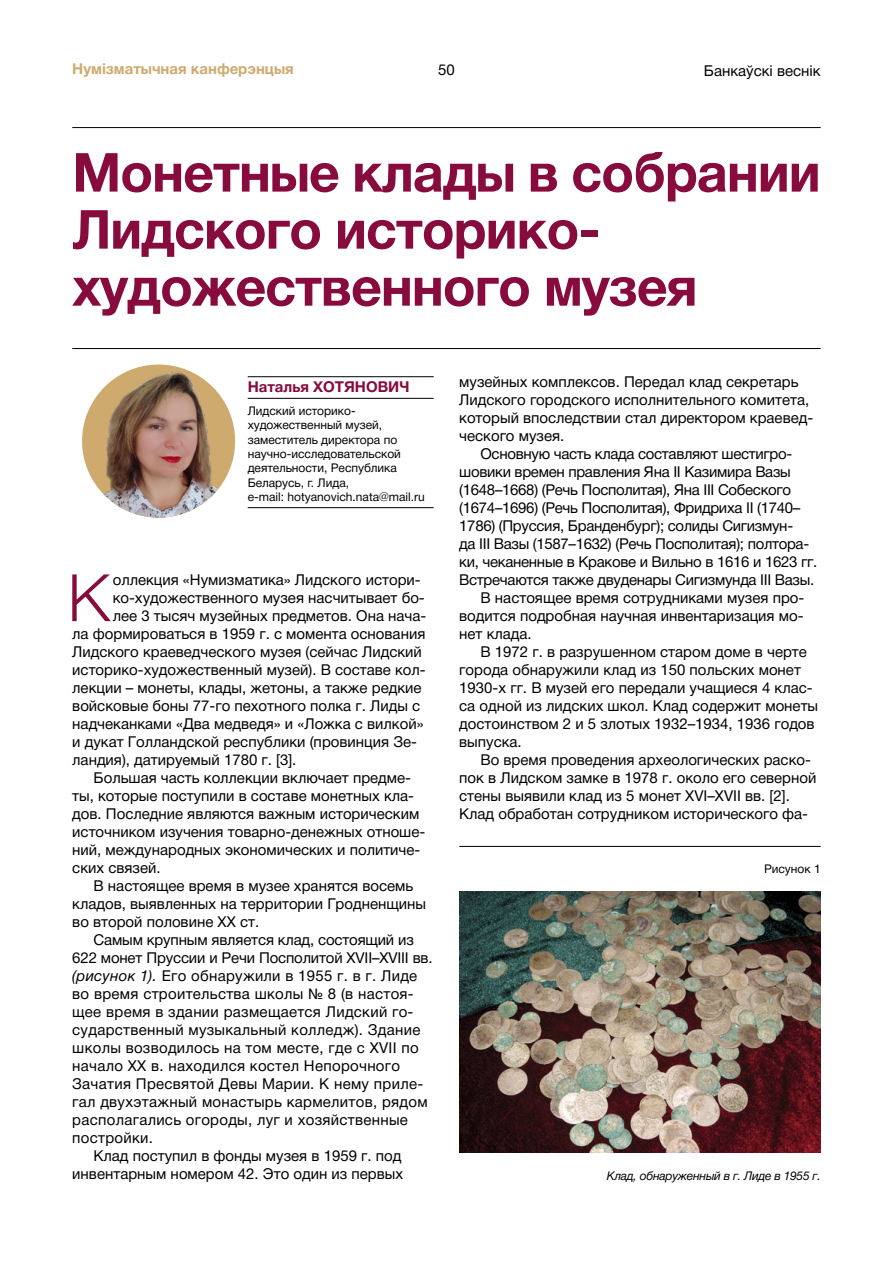
<style>
.page{position:relative;width:893px;height:1263px;background:#fff}
.page>*{position:absolute;margin:0;border:0;box-sizing:border-box;transform-origin:0 0}
.t1{font:300 65.55px "Helvetica Neue Cyr";color:#880b3d}
.t2{font:700 54px/57px "Helvetica Neue Cyr";letter-spacing:-.02em;color:#880b3d}
.t3{font:15px/18px "Helvetica Neue Cyr";color:#000}
.t4{font:15px "Helvetica Neue Cyr";letter-spacing:.02em;color:#000}
.t5{font:15px "Helvetica Neue Cyr";letter-spacing:-.02em;color:#000}
.t6{font:700 15px "Helvetica Neue Cyr";color:#cfaa6e}
.t7{font:700 15px "Helvetica Neue Cyr";color:#880b3d}
.t8{font:12px/14.4px "Helvetica Neue Cyr";color:#000}
.t9{font:italic 12px "Helvetica Neue Cyr";letter-spacing:-.02em;color:#000}
.s1{font-style:italic}
</style>
<div class="page">
<hr style="left:72px;top:127px;width:749px;height:1px;background:#000">
<hr style="left:72px;top:348px;width:749px;height:1px;background:#000">
<hr style="left:248px;top:376px;width:186px;height:1px;background:#000">
<hr style="left:248px;top:398px;width:186px;height:1px;background:#000">
<hr style="left:248px;top:507px;width:186px;height:1px;background:#000">
<div style="left:82px;top:365px;width:153px;height:153px;background:#cfaa6e;border-radius:50%"></div>
<img style="left:96px;top:371px;width:124px;height:147px">
<img style="left:459px;top:891px;width:362px;height:261px">
<hr style="left:459px;top:846px;width:362px;height:1px;background:#000">
<p class="t6" style="left:72px;top:61px;width:223px">Нумізматычная канферэнцыя</p>
<p class="t3" style="left:438px;top:61px;width:18px">50</p>
<p class="t3" style="left:704px;top:62px;width:118px">Банкaўскi веснiк</p>
<h2 class="t2" style="left:72px;top:144px;width:750px">Монетные клады в собрании<br>Лидского историко&shy;художественного музея</h2>
<p class="t7" style="left:248px;top:378px;width:163px">Наталья ХОТЯНОВИЧ</p>
<p class="t8" style="left:248px;top:403px;width:179px">Лидский историко&shy;художественный музей, заместитель директора по научно-исследовательской деятельности, Республика<br>Беларусь, г. Лида,<br>e-mail: hotyanovich.nata@mail.ru</p>
<h1 class="t1" style="left:68px;top:562px;width:44px">К</h1>
<p class="t3" style="left:113px;top:571px;width:309px">оллекция «Нумизматика» Лидского истори-</p>
<p class="t3" style="left:113px;top:589px;width:314px">ко-художественного музея насчитывает бо-</p>
<p class="t3" style="left:113px;top:607px;width:315px">лее 3 тысяч музейных предметов. Она нача-</p>
<p class="t3" style="left:72px;top:625px;width:355px">ла формироваться в 1959 г. с момента основания</p>
<p class="t3" style="left:72px;top:643px;width:351px">Лидского краеведческого музея (сейчас Лидский</p>
<p class="t3" style="left:72px;top:661px;width:355px">историко-художественный музей). В составе кол-</p>
<p class="t3" style="left:72px;top:679px;width:351px">лекции – монеты, клады, жетоны, а также редкие</p>
<p class="t3" style="left:72px;top:697px;width:349px">войсковые боны 77-го пехотного полка г. Лиды с</p>
<p class="t3" style="left:72px;top:715px;width:353px">надчеканками «Два медведя» и «Ложка с вилкой»</p>
<p class="t3" style="left:72px;top:733px;width:346px">и дукат Голландской республики (провинция Зе-</p>
<p class="t3" style="left:72px;top:751px;width:226px">ландия), датируемый 1780 г. [3].</p>
<p class="t3" style="left:94px;top:769px;width:319px">Большая часть коллекции включает предме-</p>
<p class="t3" style="left:72px;top:787px;width:343px">ты, которые поступили в составе монетных кла-</p>
<p class="t3" style="left:72px;top:805px;width:348px">дов. Последние являются важным историческим</p>
<p class="t3" style="left:72px;top:823px;width:355px">источником изучения товарно-денежных отноше-</p>
<p class="t3" style="left:72px;top:841px;width:350px">ний, международных экономических и политиче-</p>
<p class="t3" style="left:72px;top:859px;width:90px">ских связей.</p>
<p class="t3" style="left:94px;top:877px;width:321px">В настоящее время в музее хранятся восемь</p>
<p class="t3" style="left:72px;top:895px;width:355px">кладов, выявленных на территории Гродненщины</p>
<p class="t3" style="left:72px;top:913px;width:188px">во второй половине ХХ ст.</p>
<p class="t3" style="left:94px;top:931px;width:322px">Самым крупным является клад, состоящий из</p>
<p class="t3" style="left:72px;top:949px;width:362px">622 монет Пруссии и Речи Посполитой XVII–XVIII вв.</p>
<p class="t4" style="left:72px;top:968px;width:347px"><span class="s1">(рисунок 1).</span> Его обнаружили в 1955 г. в г. Лиде</p>
<p class="t4" style="left:72px;top:986px;width:343px">во время строительства школы № 8 (в настоя-</p>
<p class="t4" style="left:72px;top:1004px;width:343px">щее время в здании размещается Лидский го-</p>
<p class="t4" style="left:72px;top:1022px;width:350px">сударственный музыкальный колледж). Здание</p>
<p class="t4" style="left:72px;top:1040px;width:348px">школы возводилось на том месте, где с XVII по</p>
<p class="t4" style="left:72px;top:1058px;width:329px">начало XX в. находился костел Непорочного</p>
<p class="t4" style="left:72px;top:1076px;width:352px">Зачатия Пресвятой Девы Марии. К нему приле-</p>
<p class="t4" style="left:72px;top:1094px;width:357px">гал двухэтажный монастырь кармелитов, рядом</p>
<p class="t4" style="left:72px;top:1112px;width:337px">располагались огороды, луг и хозяйственные</p>
<p class="t4" style="left:72px;top:1130px;width:82px">постройки.</p>
<p class="t3" style="left:94px;top:1147px;width:309px">Клад поступил в фонды музея в 1959 г. под</p>
<p class="t3" style="left:72px;top:1165px;width:332px">инвентарным номером 42. Это один из первых</p>
<p class="t3" style="left:459px;top:373px;width:355px">музейных комплексов. Передал клад секретарь Лидского городского исполнительного комитета, который впоследствии стал директором краевед&shy;ческого музея.</p>
<p class="t5" style="left:480px;top:446px;width:313px">Основную часть клада составляют шестигро-</p>
<p class="t5" style="left:459px;top:464px;width:333px">шовики времен правления Яна II Казимира Вазы</p>
<p class="t5" style="left:459px;top:482px;width:333px">(1648–1668) (Речь Посполитая), Яна III Собеского</p>
<p class="t5" style="left:459px;top:500px;width:343px">(1674–1696) (Речь Посполитая), Фридриха ІІ (1740–</p>
<p class="t5" style="left:459px;top:518px;width:335px">1786) (Пруссия, Бранденбург); солиды Сигизмун-</p>
<p class="t5" style="left:459px;top:536px;width:351px">да ІІІ Вазы (1587–1632) (Речь Посполитая); полтора-</p>
<p class="t5" style="left:459px;top:554px;width:359px">ки, чеканенные в Кракове и Вильно в 1616 и 1623 гг.</p>
<p class="t5" style="left:459px;top:572px;width:356px">Встречаются также двуденары Сигизмунда III Вазы.</p>
<p class="t3" style="left:480px;top:589px;width:325px">В настоящее время сотрудниками музея про-</p>
<p class="t3" style="left:459px;top:607px;width:346px">водится подробная научная инвентаризация мо-</p>
<p class="t3" style="left:459px;top:625px;width:74px">нет клада.</p>
<p class="t3" style="left:480px;top:643px;width:328px">В 1972 г. в разрушенном старом доме в черте</p>
<p class="t3" style="left:459px;top:661px;width:343px">города обнаружили клад из 150 польских монет</p>
<p class="t3" style="left:459px;top:679px;width:355px">1930-х гг. В музей его передали учащиеся 4 клас-</p>
<p class="t3" style="left:459px;top:697px;width:360px">са одной из лидских школ. Клад содержит монеты</p>
<p class="t3" style="left:459px;top:715px;width:357px">достоинством 2 и 5 злотых 1932–1934, 1936 годов</p>
<p class="t3" style="left:459px;top:733px;width:64px">выпуска.</p>
<p class="t3" style="left:480px;top:751px;width:332px">Во время проведения археологических раско-</p>
<p class="t3" style="left:459px;top:769px;width:359px">пок в Лидском замке в 1978 г. около его северной</p>
<p class="t3" style="left:459px;top:787px;width:332px">стены выявили клад из 5 монет XVI–XVII вв. [2].</p>
<p class="t3" style="left:459px;top:805px;width:350px">Клад обработан сотрудником исторического фа-</p>
<p class="t8" style="left:764px;top:861px;width:58px">Рисунок 1</p>
<p class="t9" style="left:607px;top:1169px;width:215px">Клад, обнаруженный в г. Лиде в 1955 г.</p>
</div>
